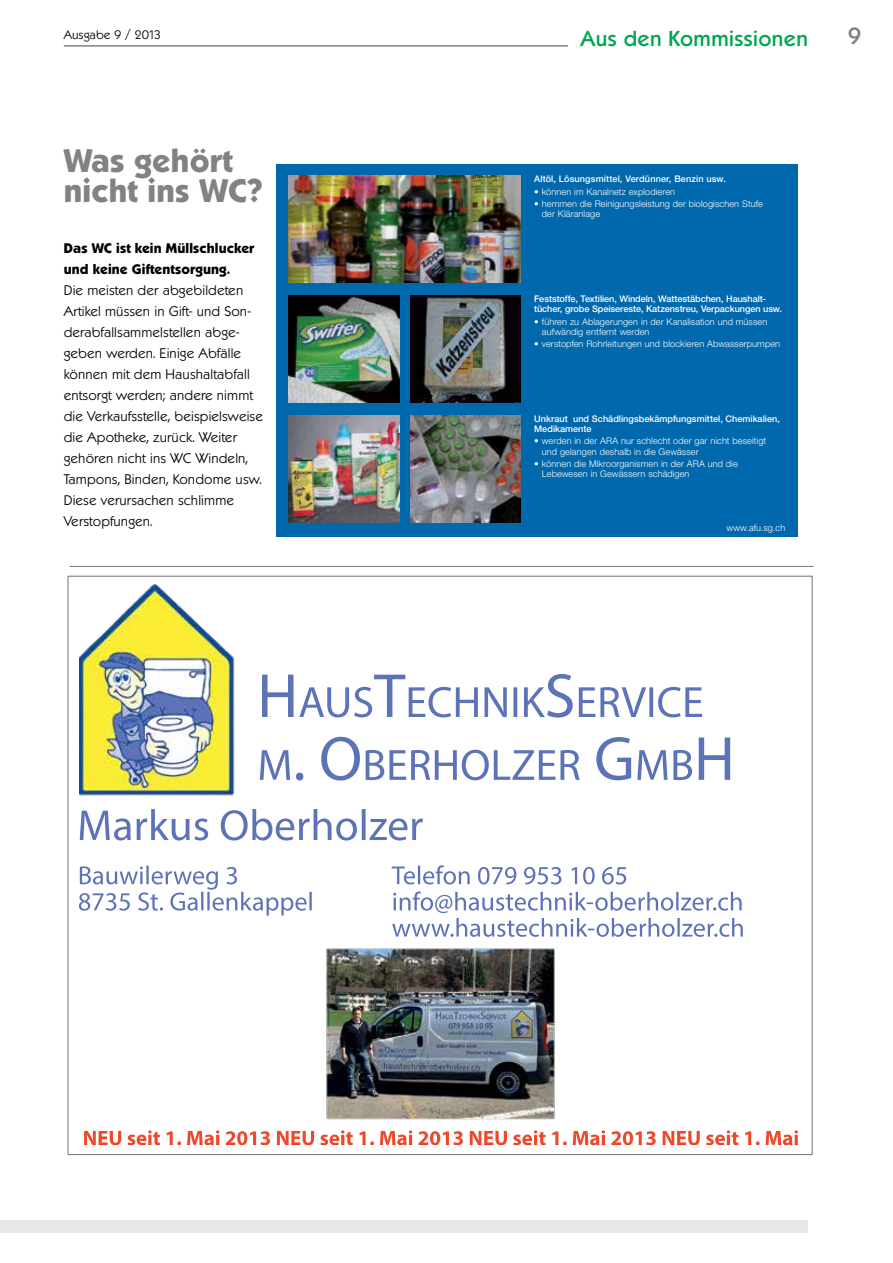
<style>
.page{position:relative;width:893px;height:1263px;background:#fff}
.page>*{position:absolute;margin:0;border:0;box-sizing:border-box;transform-origin:0 0}
.t1{font:700 31.5px/29.5px "Koblenz TS";letter-spacing:.01em;color:#808285}
.t2{font:500 22.5px "Koblenz TS";color:#808285}
.t3{font:500 21px "Koblenz TS";letter-spacing:.02em;color:#00a651}
.t4{font:300 13.5px/21px "Koblenz TS";letter-spacing:.01em;color:#000}
.t5{font:700 13.5px/21px "Koblenz TS";letter-spacing:.01em;color:#000}
.t6{font:300 12px "Koblenz TS";color:#000}
.t7{font:300 9.15px/10.4px "Helvetica Neue LT";letter-spacing:.01em;color:#fff}
.t8{font:500 9.15px/10.4px "Helvetica Neue LT";letter-spacing:-.005em;color:#fff}
</style>
<div class="page">
<div style="left:0;top:1220px;width:808px;height:13px;background:#e6e7e8"></div>
<hr style="left:64px;top:45px;width:744px;height:2px;background:#808285">
<img style="left:80px;top:584px;width:718px;height:561px">
<hr style="left:70px;top:566px;width:744px;height:1px;background:#808285">
<div style="left:568px;top:31px;width:240px;height:37px;background:#fff"></div>
<div style="left:276px;top:164px;width:522px;height:372px;background:#0068ac"></div>
<img style="left:289px;top:175px;width:231px;height:107px">
<img style="left:289px;top:295px;width:110px;height:107px">
<img style="left:410px;top:295px;width:110px;height:107px">
<img style="left:289px;top:415px;width:110px;height:107px">
<img style="left:410px;top:415px;width:110px;height:107px">
<h3 class="t6" style="left:64px;top:28px;width:99px">Ausgabe 9 / 2013</h3>
<h2 class="t2" style="left:848px;top:23px;width:15px">9</h2>
<h3 class="t3" style="left:581px;top:26px;width:229px">Aus den Kommissionen</h3>
<h1 class="t1" style="left:64px;top:146px;width:200px">Was gehört nicht ins WC?</h1>
<h3 class="t5" style="left:64px;top:238px;width:192px">Das WC ist kein Müllschlucker und keine Giftentsorgung.</h3>
<p class="t4" style="left:64px;top:280px;width:201px">Die meisten der abgebildeten<br>Artikel müssen in Gift- und Son&shy;derabfallsammelstellen abge&shy;geben werden. Einige Abfälle können mit dem Haushaltabfall entsorgt werden; andere nimmt die Verkaufsstelle, beispielsweise die Apotheke, zurück. Weiter gehören nicht ins WC Windeln,<br>Tampons, Binden, Kondome usw.<br>Diese verursachen schlimme<br>Verstopfungen.</p>
<p class="t8" style="left:534px;top:174px;width:193px">Altöl, Lösungsmittel, Verdünner, Benzin usw.</p>
<p class="t7" style="left:534px;top:186px;width:143px">• können im Kanalnetz explodieren</p>
<p class="t7" style="left:542px;top:198px;width:222px;text-indent:-8px">• hemmen die Reinigungsleistung der biologischen Stufe der Kläranlage</p>
<p class="t8" style="left:534px;top:293px;width:249px">Feststoffe, Textilien, Windeln, Wattestäbchen, Haushalt&shy;tücher, grobe Speisereste, Katzenstreu, Verpackungen usw.</p>
<p class="t7" style="left:542px;top:316px;width:227px;text-indent:-8px">• führen zu Ablagerungen in der Kanalisation und müssen aufwändig entfernt werden</p>
<p class="t7" style="left:534px;top:338px;width:248px">• verstopfen Rohrleitungen und blockieren Abwasserpumpen</p>
<p class="t8" style="left:534px;top:413px;width:247px">Unkraut und Schädlingsbekämpfungsmittel, Chemikalien,<br>Medikamente</p>
<p class="t7" style="left:542px;top:436px;width:226px;text-indent:-8px">• werden in der ARA nur schlecht oder gar nicht beseitigt und gelangen deshalb in die Gewässer</p>
<p class="t7" style="left:542px;top:458px;width:197px;text-indent:-8px">• können die Mikroorganismen in der ARA und die<br>Lebewesen in Gewässern schädigen</p>
<p class="t7" style="left:727px;top:522px;width:60px">www.afu.sg.ch</p>
</div>
